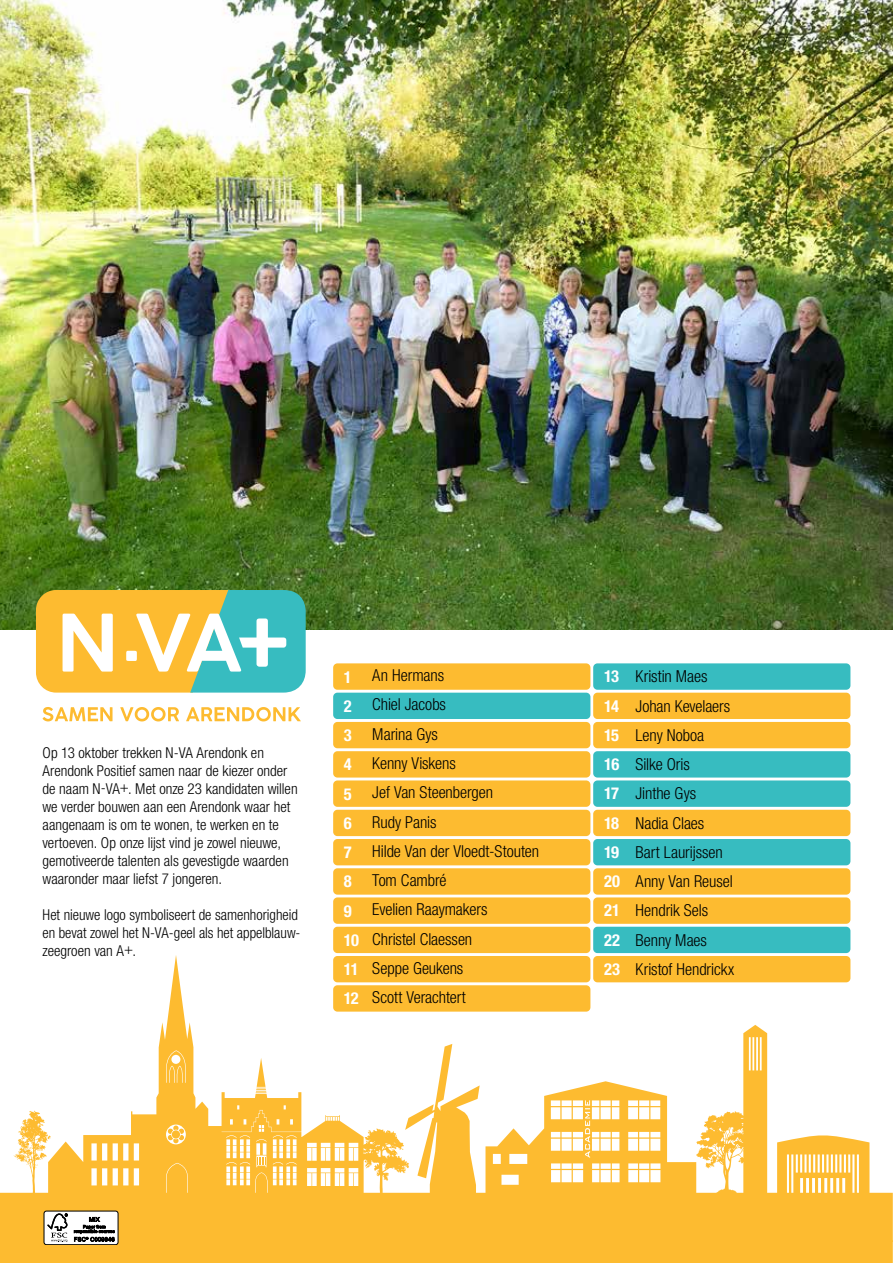
<style>
.page{position:relative;width:893px;height:1263px;background:#fff}
.page>*{position:absolute;margin:0;border:0;box-sizing:border-box;transform-origin:0 0}
.t1{font:300 condensed 16.5px/29.2px "Helvetica Neue LT Std";letter-spacing:-.005em;color:#000}
.t2{font:700 condensed 16.5px/29.2px "Helvetica Neue LT Std";letter-spacing:-.04em;color:#fff}
.t3{font:300 condensed 15px/18px "Helvetica Neue LT Std";color:#000}
</style>
<div class="page">
<hr style="left:892px;top:328px;width:1px;height:935px;background:#fdbb30">
<img style="left:0;top:0;width:893px;height:629px">
<div style="left:333px;top:663px;width:257px;height:27px;background:#fdbb30;border-radius:4px"></div>
<div style="left:593px;top:663px;width:257px;height:27px;background:#37bcc0;border-radius:4px"></div>
<div style="left:333px;top:693px;width:257px;height:26px;background:#37bcc0;border-radius:4px"></div>
<div style="left:593px;top:693px;width:257px;height:26px;background:#fdbb30;border-radius:4px"></div>
<div style="left:333px;top:722px;width:257px;height:26px;background:#fdbb30;border-radius:4px"></div>
<div style="left:593px;top:722px;width:257px;height:26px;background:#fdbb30;border-radius:4px"></div>
<div style="left:333px;top:780px;width:257px;height:27px;background:#fdbb30;border-radius:4px"></div>
<div style="left:593px;top:780px;width:257px;height:27px;background:#37bcc0;border-radius:4px"></div>
<div style="left:333px;top:751px;width:257px;height:26px;background:#fdbb30;border-radius:4px"></div>
<div style="left:593px;top:751px;width:257px;height:26px;background:#37bcc0;border-radius:4px"></div>
<div style="left:333px;top:810px;width:257px;height:26px;background:#fdbb30;border-radius:4px"></div>
<div style="left:593px;top:810px;width:257px;height:26px;background:#fdbb30;border-radius:4px"></div>
<div style="left:333px;top:839px;width:257px;height:26px;background:#fdbb30;border-radius:4px"></div>
<div style="left:593px;top:839px;width:257px;height:26px;background:#37bcc0;border-radius:4px"></div>
<div style="left:333px;top:868px;width:257px;height:27px;background:#fdbb30;border-radius:4px"></div>
<div style="left:593px;top:868px;width:257px;height:27px;background:#fdbb30;border-radius:4px"></div>
<div style="left:333px;top:897px;width:257px;height:27px;background:#fdbb30;border-radius:4px"></div>
<div style="left:593px;top:897px;width:257px;height:27px;background:#fdbb30;border-radius:4px"></div>
<div style="left:333px;top:927px;width:257px;height:26px;background:#fdbb30;border-radius:4px"></div>
<div style="left:593px;top:927px;width:257px;height:26px;background:#37bcc0;border-radius:4px"></div>
<svg style="left:0;top:955px;width:893px;height:308px"></svg>
<svg style="left:36px;top:590px;width:270px;height:103px"></svg>
<svg style="left:43px;top:707px;width:70px;height:14px"></svg>
<svg style="left:120px;top:707px;width:59px;height:14px"></svg>
<svg style="left:186px;top:707px;width:115px;height:14px"></svg>
<div style="left:44px;top:1211px;width:74px;height:34px;background:#fff;border-radius:3px"></div>
<div style="left:44px;top:1211px;width:74px;height:34px;border:1px solid #000;border-radius:3px"></div>
<svg style="left:47px;top:1213px;width:21px;height:29px"></svg>
<svg style="left:74px;top:1216px;width:41px;height:25px"></svg>
<hr style="left:892px;top:0;width:1px;height:149px;background:#000">
<p class="t3" style="left:43px;top:743px;width:257px">Op 13 oktober trekken N-VA Arendonk en Arendonk Positief samen naar de kiezer onder de naam N-VA+. Met onze 23 kandidaten willen we verder bouwen aan een Arendonk waar het aangenaam is om te wonen, te werken en te vertoeven. Op onze lijst vind je zowel nieuwe, gemotiveerde talenten als gevestigde waarden waaronder maar liefst 7 jongeren.</p>
<p class="t3" style="left:43px;top:905px;width:259px">Het nieuwe logo symboliseert de samenhorigheid en bevat zowel het N-VA-geel als het appelblauw&shy;zeegroen van A+.</p>
<p class="t1" style="left:372px;top:661px;width:168px">An Hermans<br>Chiel Jacobs<br>Marina Gys<br>Kenny Viskens<br>Jef Van Steenbergen<br>Rudy Panis<br>Hilde Van der Vloedt-Stouten<br>Tom Cambré<br>Evelien Raaymakers<br>Christel Claessen<br>Seppe Geukens<br>Scott Verachtert</p>
<p class="t1" style="left:635px;top:662px;width:100px">Kristin Maes<br>Johan Kevelaers<br>Leny Noboa<br>Silke Oris<br>Jinthe Gys<br>Nadia Claes<br>Bart Laurijssen<br>Anny Van Reusel<br>Hendrik Sels<br>Benny Maes<br>Kristof Hendrickx</p>
<p class="t2" style="left:344px;top:662px;width:17px">1<br>2<br>3<br>4<br>5<br>6<br>7<br>8<br>9<br>10<br>11<br>12</p>
<p class="t2" style="left:604px;top:662px;width:18px;text-align:justify">13<br>14<br>15<br>16<br>17<br>18<br>19<br>20<br>21<br>22<br>23</p>
</div>
